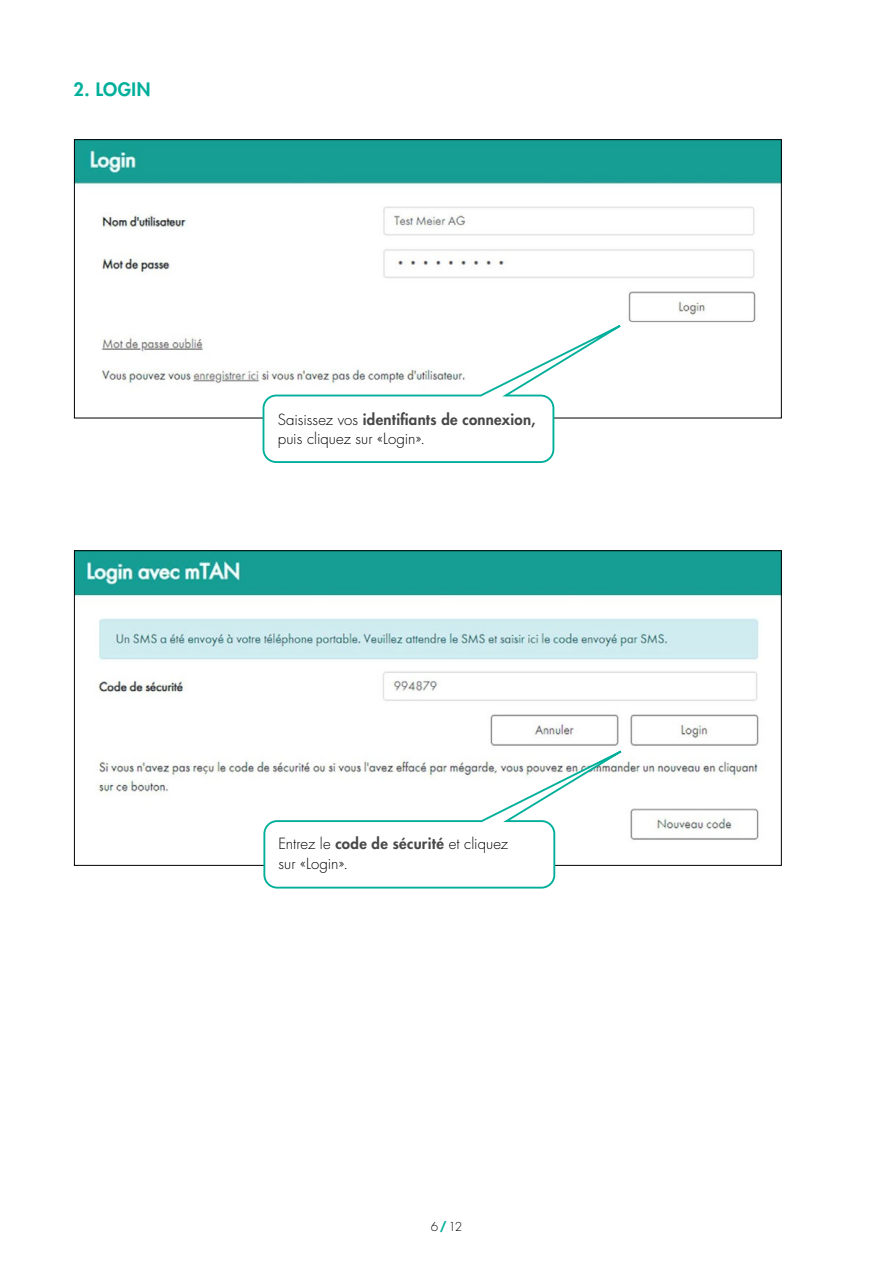
<style>
.page{position:relative;width:893px;height:1263px;background:#fff}
.page>*{position:absolute;margin:0;border:0;box-sizing:border-box;transform-origin:0 0}
.t1{font:800 18px "Futura Std";letter-spacing:.025em;color:#00af9a}
.t2{font:300 15px/19.5px "Futura Std";color:#000}
.t3{font:300 12px "Futura Std";color:#000}
.s1{font-weight:800;color:#474847}
.s2{font-weight:700;color:#00af9a}
</style>
<div class="page">
<img style="left:76px;top:552px;width:704px;height:288px">
<img style="left:76px;top:141px;width:704px;height:243px">
<svg style="left:262px;top:304px;width:398px;height:159px"></svg>
<svg style="left:262px;top:729px;width:398px;height:160px"></svg>
<p class="t1" style="left:74px;top:78px;width:78px">2. LOGIN</p>
<p class="t2" style="left:278px;top:410px;width:259px">Saisissez vos <span class="s1">identifiants de connexion, </span>puis cliquez sur «Login».</p>
<p class="t2" style="left:279px;top:834px;width:231px">Entrez le <span class="s1">code de sécurité</span> et cliquez sur «Login».</p>
<p class="t3" style="left:431px;top:1219px;width:33px">6<span class="s2">/</span>12</p>
</div>
